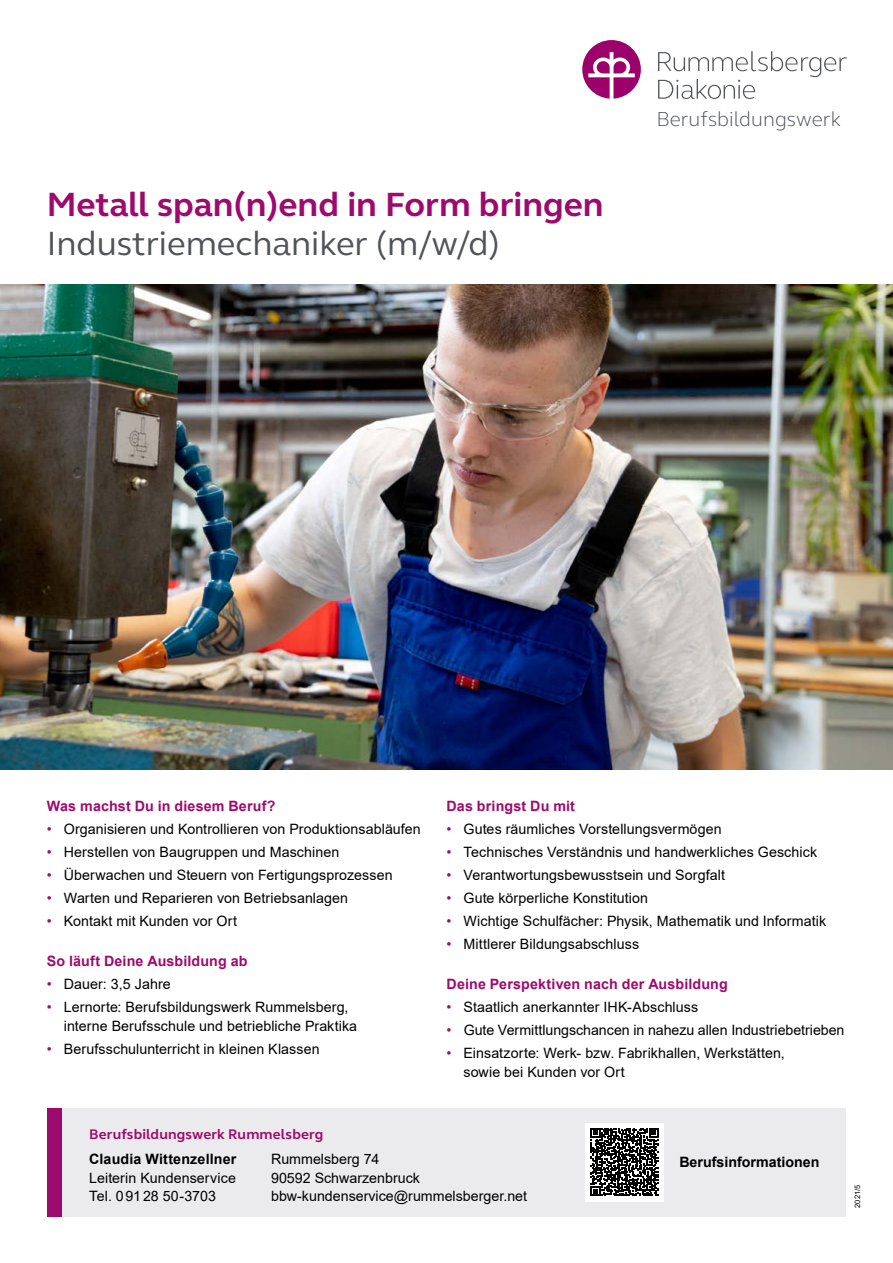
<style>
.page{position:relative;width:893px;height:1263px;background:#fff}
.page>*{position:absolute;margin:0;border:0;box-sizing:border-box;transform-origin:0 0}
.t1{font:700 34.5px "FS Elliot";color:#9d0a6d}
.t2{font:34.5px "FS Elliot";color:#50535a}
.t3{font:300 20.85px "FS Elliot";color:#50535a}
.t4{font:14.25px/18.8px "Arial";letter-spacing:.005em;color:#000}
.t5{font:700 14.25px "Arial";letter-spacing:.01em;color:#9d0a6d}
.t6{font:700 14.25px "Arial";color:#000}
.t7{font:700 14.25px "FS Elliot";letter-spacing:.01em;color:#9d0a6d}
.t8{font:7.5px "Arial";color:#000}
.s1{color:#9d0a6d}
</style>
<div class="page">
<img style="left:0;top:285px;width:893px;height:485px">
<svg style="left:658px;top:51px;width:189px;height:48px"></svg>
<svg style="left:582px;top:40px;width:59px;height:59px"></svg>
<div style="left:62px;top:1108px;width:784px;height:108px;background:#ebebed"></div>
<div style="left:47px;top:1108px;width:15px;height:108px;background:#9d0a6d"></div>
<div style="left:585px;top:1122px;width:79px;height:79px;background:#fff"></div>
<svg style="left:591px;top:1128px;width:67px;height:68px"></svg>
<h1 class="t1" style="left:47px;top:181px;width:558px">Metall span(n)end in Form bringen</h1>
<h1 class="t2" style="left:47px;top:220px;width:455px">Industriemechaniker (m/w/d)</h1>
<h2 class="t3" style="left:656px;top:105px;width:186px">Berufsbildungswerk</h2>
<p class="t5" style="left:47px;top:796px;width:230px">Was machst Du in diesem Beruf?</p>
<p class="t4" style="left:47px;top:819px;width:375px"><span class="s1">•</span> Organisieren und Kontrollieren von Produktionsabläufen</p>
<p class="t4" style="left:47px;top:842px;width:294px"><span class="s1">•</span> Herstellen von Baugruppen und Maschinen</p>
<p class="t4" style="left:47px;top:865px;width:347px"><span class="s1">•</span> Überwachen und Steuern von Fertigungsprozessen</p>
<p class="t4" style="left:47px;top:888px;width:303px"><span class="s1">•</span> Warten und Reparieren von Betriebsanlagen</p>
<p class="t4" style="left:47px;top:911px;width:192px"><span class="s1">•</span> Kontakt mit Kunden vor Ort</p>
<p class="t5" style="left:47px;top:951px;width:202px">So läuft Deine Ausbildung ab</p>
<p class="t4" style="left:47px;top:974px;width:125px"><span class="s1">•</span> Dauer: 3,5 Jahre</p>
<p class="t4" style="left:64px;top:997px;width:295px;text-indent:-17px"><span class="s1">•</span> Lernorte: Berufsbildungswerk Rummelsberg, interne Berufsschule und betriebliche Praktika</p>
<p class="t4" style="left:47px;top:1039px;width:274px"><span class="s1">•</span> Berufsschulunterricht in kleinen Klassen</p>
<p class="t5" style="left:446px;top:796px;width:130px">Das bringst Du mit</p>
<p class="t4" style="left:446px;top:819px;width:277px"><span class="s1">•</span> Gutes räumliches Vorstellungsvermögen</p>
<p class="t4" style="left:446px;top:842px;width:372px"><span class="s1">•</span> Technisches Verständnis und handwerkliches Geschick</p>
<p class="t4" style="left:446px;top:865px;width:280px"><span class="s1">•</span> Verantwortungsbewusstsein und Sorgfalt</p>
<p class="t4" style="left:446px;top:888px;width:203px"><span class="s1">•</span> Gute körperliche Konstitution</p>
<p class="t4" style="left:446px;top:911px;width:381px"><span class="s1">•</span> Wichtige Schulfächer: Physik, Mathematik und Informatik</p>
<p class="t4" style="left:446px;top:934px;width:194px"><span class="s1">•</span> Mittlerer Bildungsabschluss</p>
<p class="t5" style="left:446px;top:974px;width:283px">Deine Perspektiven nach der Ausbildung</p>
<p class="t4" style="left:446px;top:997px;width:253px"><span class="s1">•</span> Staatlich anerkannter IHK-Abschluss</p>
<p class="t4" style="left:446px;top:1020px;width:400px"><span class="s1">•</span> Gute Vermittlungschancen in nahezu allen Industriebetrieben</p>
<p class="t4" style="left:463px;top:1043px;width:323px;text-indent:-17px"><span class="s1">•</span> Einsatzorte: Werk- bzw. Fabrikhallen, Werkstätten, sowie bei Kunden vor Ort</p>
<p class="t7" style="left:89px;top:1124px;width:236px">Berufsbildungswerk Rummelsberg</p>
<p class="t6" style="left:89px;top:1149px;width:149px">Claudia Wittenzellner</p>
<p class="t4" style="left:89px;top:1168px;width:148px">Leiterin Kundenservice<br>Tel. 09128 50-3703</p>
<p class="t4" style="left:271px;top:1149px;width:258px">Rummelsberg 74<br>90592 Schwarzenbruck bbw-kundenservice@rummelsberger.net</p>
<p class="t6" style="left:679px;top:1152px;width:142px">Berufsinformationen</p>
<p class="t8" style="left:852px;top:1208px;width:24px;rotate:-90deg">2021/5</p>
</div>
